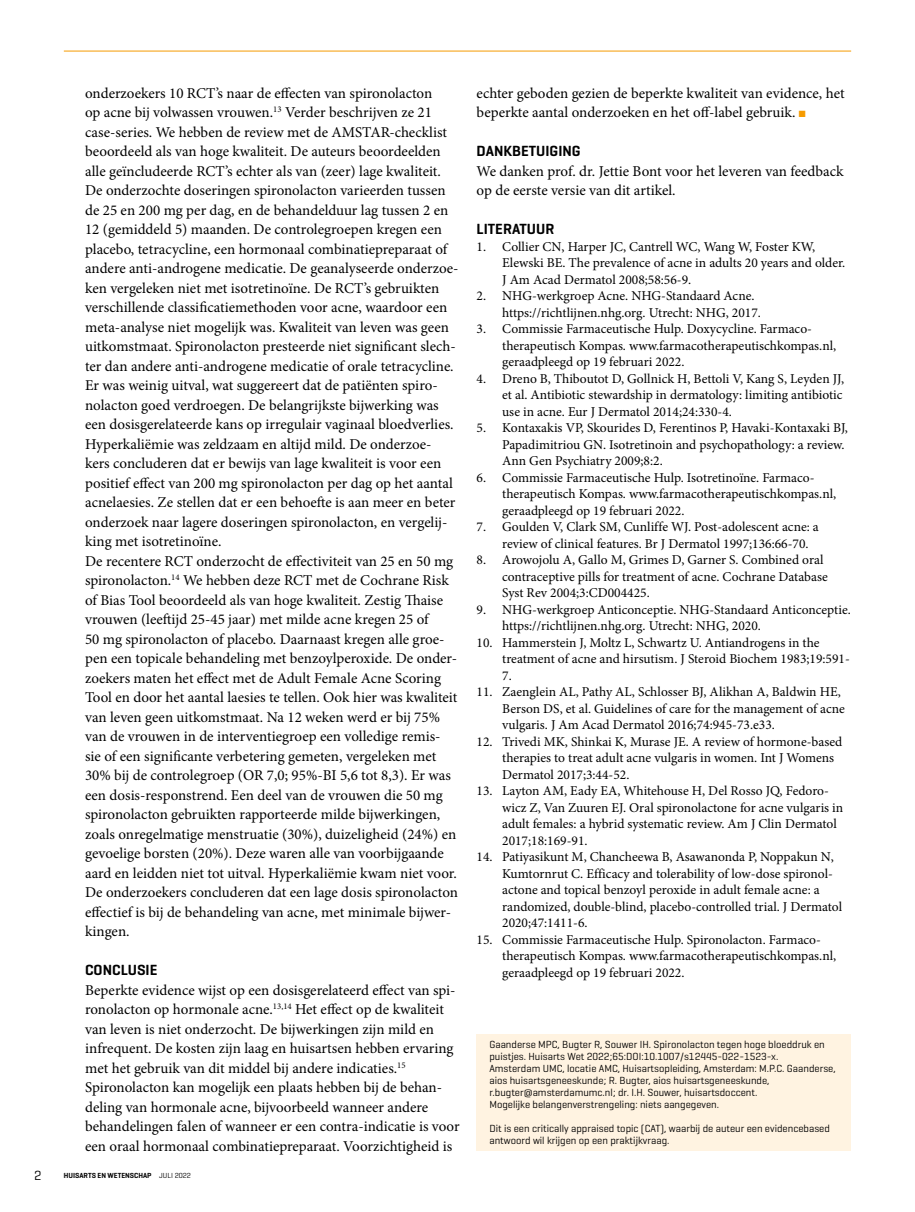
<style>
.page{position:relative;width:915px;height:1212px;background:#fff}
.page>*{position:absolute;margin:0;border:0;box-sizing:border-box;transform-origin:0 0}
.Para_broodtekst{font:15px/19.5px "Minion Pro";color:#000}
.SectionHeading_1_tus{font:600 15px "Geogrotesque";color:#000}
.Bibliography_Heading{font:600 15px "Geogrotesque";color:#000}
.t1{font:13.5px/16.5px "Minion Pro";color:#000}
.t2{font:13.5px "Geogrotesque";color:#000}
.Biography_auteursinf{font:10.5px/12px "Geogrotesque";color:#000}
.t3{font:600 7.5px "Geogrotesque";color:#000}
.t4{font:7.5px "Geogrotesque";color:#000}
.s1{font-weight:400}
.s2{color:#f69b00}
</style>
<div class="page">
<hr style="left:64px;top:51px;width:786px;height:1px;background:#f69b00">
<div style="left:476px;top:1034px;width:374px;height:117px;background:#fff3e1"></div>
<p class="Para_broodtekst" style="left:85px;top:83px;width:375px">onderzoekers 10 RCT’s naar de effecten van spironolacton<br>op acne bij volwassen vrouwen.<sup>13</sup> Verder beschrijven ze 21 case-series. We hebben de review met de AMSTAR-checklist beoordeeld als van hoge kwaliteit. De auteurs beoordeelden alle geïncludeerde RCT’s echter als van (zeer) lage kwaliteit.<br>De onderzochte doseringen spironolacton varieerden tussen de 25 en 200 mg per dag, en de behandelduur lag tussen 2 en 12 (gemiddeld 5) maanden. De controlegroepen kregen een placebo, tetracycline, een hormonaal combinatiepreparaat of andere anti-androgene medicatie. De geanalyseerde onderzoe&shy;ken vergeleken niet met isotretinoïne. De RCT’s gebruikten verschillende classificatiemethoden voor acne, waardoor een meta-analyse niet mogelijk was. Kwaliteit van leven was geen uitkomstmaat. Spironolacton presteerde niet significant slech&shy;ter dan andere anti-androgene medicatie of orale tetracycline.<br>Er was weinig uitval, wat suggereert dat de patiënten spiro&shy;nolacton goed verdroegen. De belangrijkste bijwerking was een dosisgerelateerde kans op irregulair vaginaal bloedverlies.<br>Hyperkaliëmie was zeldzaam en altijd mild. De onderzoe&shy;kers concluderen dat er bewijs van lage kwaliteit is voor een positief effect van 200 mg spironolacton per dag op het aantal acnelaesies. Ze stellen dat er een behoefte is aan meer en beter onderzoek naar lagere doseringen spironolacton, en vergelij&shy;king met isotretinoïne.</p>
<p class="Para_broodtekst" style="left:85px;top:551px;width:374px">De recentere RCT onderzocht de effectiviteit van 25 en 50 mg spironolacton.<sup>14</sup> We hebben deze RCT met de Cochrane Risk of Bias Tool beoordeeld als van hoge kwaliteit. Zestig Thaise vrouwen (leeftijd 25-45 jaar) met milde acne kregen 25 of<br>50 mg spironolacton of placebo. Daarnaast kregen alle groe&shy;pen een topicale behandeling met benzoylperoxide. De onder&shy;zoekers maten het effect met de Adult Female Acne Scoring Tool en door het aantal laesies te tellen. Ook hier was kwaliteit van leven geen uitkomstmaat. Na 12 weken werd er bij 75% van de vrouwen in de interventiegroep een volledige remis&shy;sie of een significante verbetering gemeten, vergeleken met 30% bij de controlegroep (OR 7,0; 95%-BI 5,6 tot 8,3). Er was een dosis-responstrend. Een deel van de vrouwen die 50 mg spironolacton gebruikten rapporteerde milde bijwerkingen, zoals onregelmatige menstruatie (30%), duizeligheid (24%) en gevoelige borsten (20%). Deze waren alle van voorbijgaande aard en leidden niet tot uitval. Hyperkaliëmie kwam niet voor.<br>De onderzoekers concluderen dat een lage dosis spironolacton effectief is bij de behandeling van acne, met minimale bijwer&shy;kingen.</p>
<p class="SectionHeading_1_tus" style="left:85px;top:961px;width:74px">CONCLUSIE</p>
<p class="Para_broodtekst" style="left:85px;top:980px;width:372px">Beperkte evidence wijst op een dosisgerelateerd effect van spi&shy;ronolacton op hormonale acne.<sup>13,14</sup> Het effect op de kwaliteit van leven is niet onderzocht. De bijwerkingen zijn mild en infrequent. De kosten zijn laag en huisartsen hebben ervaring met het gebruik van dit middel bij andere indicaties.<sup>15</sup></p>
<p class="Para_broodtekst" style="left:85px;top:1078px;width:376px">Spironolacton kan mogelijk een plaats hebben bij de behan&shy;deling van hormonale acne, bijvoorbeeld wanneer andere behandelingen falen of wanneer er een contra-indicatie is voor een oraal hormonaal combinatiepreparaat. Voorzichtigheid is</p>
<p class="t2" style="left:34px;top:1166px;width:9px">2</p>
<p class="t4" style="left:159px;top:1171px;width:42px">maand 0000</p>
<p class="t3" style="left:64px;top:1171px;width:129px">HUISARTS EN WETENSCHAP <span class="s1">JULI 2022</span></p>
<p class="Para_broodtekst" style="left:476px;top:83px;width:369px">echter geboden gezien de beperkte kwaliteit van evidence, het beperkte aantal onderzoeken en het off-label gebruik. <span class="s2">■</span></p>
<p class="SectionHeading_1_tus" style="left:476px;top:142px;width:105px">DANKBETUIGING</p>
<p class="Para_broodtekst" style="left:476px;top:161px;width:368px">We danken prof. dr. Jettie Bont voor het leveren van feedback op de eerste versie van dit artikel.</p>
<p class="Bibliography_Heading" style="left:476px;top:220px;width:79px">LITERATUUR</p>
<p class="t1" style="left:502px;top:238px;width:344px;text-indent:-26px">1. Collier CN, Harper JC, Cantrell WC, Wang W, Foster KW,<br>Elewski BE. The prevalence of acne in adults 20 years and older.<br>J Am Acad Dermatol 2008;58:56-9.</p>
<p class="t1" style="left:502px;top:288px;width:260px;text-indent:-26px">2. NHG-werkgroep Acne. NHG-Standaard Acne. https://richtlijnen.nhg.org. Utrecht: NHG, 2017.</p>
<p class="t1" style="left:502px;top:321px;width:335px;text-indent:-26px">3. Commissie Farmaceutische Hulp. Doxycycline. Farmaco&shy;therapeutisch Kompas. www.farmacotherapeutischkompas.nl, geraadpleegd op 19 februari 2022.</p>
<p class="t1" style="left:502px;top:370px;width:343px;text-indent:-26px">4. Dreno B, Thiboutot D, Gollnick H, Bettoli V, Kang S, Leyden JJ, et al. Antibiotic stewardship in dermatology: limiting antibiotic use in acne. Eur J Dermatol 2014;24:330-4.</p>
<p class="t1" style="left:502px;top:420px;width:347px;text-indent:-26px">5. Kontaxakis VP, Skourides D, Ferentinos P, Havaki-Kontaxaki BJ,<br>Papadimitriou GN. Isotretinoin and psychopathology: a review.<br>Ann Gen Psychiatry 2009;8:2.</p>
<p class="t1" style="left:502px;top:469px;width:335px;text-indent:-26px">6. Commissie Farmaceutische Hulp. Isotretinoïne. Farmaco&shy;therapeutisch Kompas. www.farmacotherapeutischkompas.nl, geraadpleegd op 19 februari 2022.</p>
<p class="t1" style="left:502px;top:519px;width:318px;text-indent:-26px">7. Goulden V, Clark SM, Cunliffe WJ. Post-adolescent acne: a review of clinical features. Br J Dermatol 1997;136:66-70.</p>
<p class="t1" style="left:502px;top:552px;width:327px;text-indent:-26px">8. Arowojolu A, Gallo M, Grimes D, Garner S. Combined oral contraceptive pills for treatment of acne. Cochrane Database<br>Syst Rev 2004;3:CD004425.</p>
<p class="t1" style="left:502px;top:601px;width:350px;text-indent:-26px">9. NHG-werkgroep Anticonceptie. NHG-Standaard Anticonceptie. https://richtlijnen.nhg.org. Utrecht: NHG, 2020.</p>
<p class="t1" style="left:502px;top:634px;width:349px;text-indent:-26px">10. Hammerstein J, Moltz L, Schwartz U. Antiandrogens in the treatment of acne and hirsutism. J Steroid Biochem 1983;19:591-<br>7.</p>
<p class="t1" style="left:502px;top:684px;width:344px;text-indent:-26px">11. Zaenglein AL, Pathy AL, Schlosser BJ, Alikhan A, Baldwin HE,<br>Berson DS, et al. Guidelines of care for the management of acne vulgaris. J Am Acad Dermatol 2016;74:945-73.e33.</p>
<p class="t1" style="left:502px;top:733px;width:341px;text-indent:-26px">12. Trivedi MK, Shinkai K, Murase JE. A review of hormone-based therapies to treat adult acne vulgaris in women. Int J Womens<br>Dermatol 2017;3:44-52.</p>
<p class="t1" style="left:502px;top:783px;width:342px;text-indent:-26px">13. Layton AM, Eady EA, Whitehouse H, Del Rosso JQ, Fedoro&shy;wicz Z, Van Zuuren EJ. Oral spironolactone for acne vulgaris in adult females: a hybrid systematic review. Am J Clin Dermatol 2017;18:169-91.</p>
<p class="t1" style="left:502px;top:849px;width:341px;text-indent:-26px">14. Patiyasikunt M, Chancheewa B, Asawanonda P, Noppakun N, Kumtornrut C. Efficacy and tolerability of low-dose spironol&shy;actone and topical benzoyl peroxide in adult female acne: a randomized, double-blind, placebo-controlled trial. J Dermatol 2020;47:1411-6.</p>
<p class="t1" style="left:502px;top:931px;width:335px;text-indent:-26px">15. Commissie Farmaceutische Hulp. Spironolacton. Farmaco&shy;therapeutisch Kompas. www.farmacotherapeutischkompas.nl, geraadpleegd op 19 februari 2022.</p>
<p class="Biography_auteursinf" style="left:489px;top:1038px;width:337px">Gaanderse M PC, Bugter R, Souwer IH. Spironolacton tegen hoge bloeddruk en puistjes. Huisarts Wet 2022;65:DOI:10.1007/s12445-022-1523-x.</p>
<p class="Biography_auteursinf" style="left:489px;top:1062px;width:347px">Amsterdam UM C, locatie AM C, Huisartsopleiding, Amsterdam: M.P.C. Gaanderse, aios huisartsgeneeskunde; R. Bugter, aios huisartsgeneeskunde, r.bugter@amsterdamumc.nl; dr. I.H. Souwer, huisartsdoccent.</p>
<p class="Biography_auteursinf" style="left:489px;top:1098px;width:231px">Mogelijke belangenverstrengeling: niets aangegeven.</p>
<p class="Biography_auteursinf" style="left:489px;top:1122px;width:342px">Dit is een critically appraised topic (CAT), waarbij de auteur een evidencebased antwoord wil krijgen op een praktijkvraag.</p>
</div>
